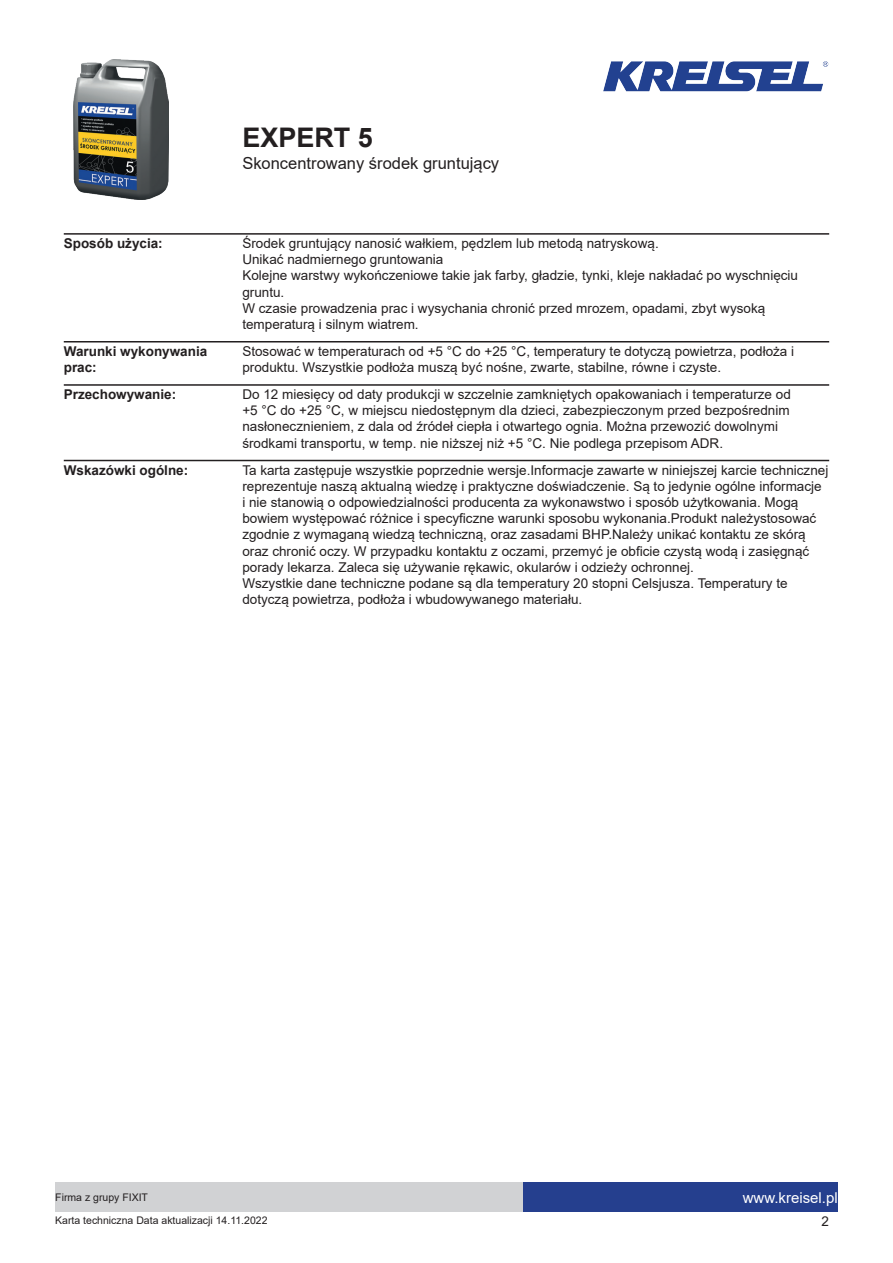
<style>
.page{position:relative;width:893px;height:1263px;background:#fff}
.page>*{position:absolute;margin:0;border:0;box-sizing:border-box;transform-origin:0 0}
.t1{font:700 27px "Arial";color:#231f20}
.t2{font:16.5px "Arial";color:#231f20}
.t3{font:15px "Arial";color:#fff}
.t4{font:13.5px/16.2px "Arial";color:#231f20}
.t5{font:700 13.5px/16.2px "Arial";color:#231f20}
.t6{font:10.5px "Arial";color:#231f20}
</style>
<div class="page">
<img style="left:74px;top:60px;width:95px;height:140px">
<img style="left:603px;top:61px;width:226px;height:31px">
<div style="left:523px;top:1182px;width:315px;height:30px;background:#253f8e"></div>
<div style="left:55px;top:1182px;width:468px;height:30px;background:#d1d2d4"></div>
<hr style="left:64px;top:233px;width:765px;height:2px;background:#231f20">
<hr style="left:64px;top:341px;width:765px;height:1px;background:#231f20">
<hr style="left:64px;top:384px;width:765px;height:2px;background:#231f20">
<hr style="left:64px;top:460px;width:765px;height:1px;background:#231f20">
<h1 class="t1" style="left:242px;top:119px;width:132px">EXPERT 5</h1>
<p class="t2" style="left:242px;top:152px;width:258px">Skoncentrowany środek gruntujący</p>
<p class="t5" style="left:64px;top:235px;width:101px">Sposób użycia:</p>
<p class="t4" style="left:242px;top:235px;width:557px">Środek gruntujący nanosić wałkiem, pędzlem lub metodą natryskową.<br>Unikać nadmiernego gruntowania<br>Kolejne warstwy wykończeniowe takie jak farby, gładzie, tynki, kleje nakładać po wyschnięciu gruntu.<br>W czasie prowadzenia prac i wysychania chronić przed mrozem, opadami, zbyt wysoką temperaturą i silnym wiatrem.</p>
<p class="t5" style="left:64px;top:343px;width:145px">Warunki wykonywania prac:</p>
<p class="t4" style="left:242px;top:343px;width:553px">Stosować w temperaturach od +5 °C do +25 °C, temperatury te dotyczą powietrza, podłoża i produktu. Wszystkie podłoża muszą być nośne, zwarte, stabilne, równe i czyste.</p>
<p class="t5" style="left:64px;top:386px;width:114px">Przechowywanie:</p>
<p class="t4" style="left:242px;top:386px;width:550px">Do 12 miesięcy od daty produkcji w szczelnie zamkniętych opakowaniach i temperaturze od +5 °C do +25 °C, w miejscu niedostępnym dla dzieci, zabezpieczonym przed bezpośrednim nasłonecznieniem, z dala od źródeł ciepła i otwartego ognia. Można przewozić dowolnymi środkami transportu, w temp. nie niższej niż +5 °C. Nie podlega przepisom ADR.</p>
<p class="t5" style="left:64px;top:462px;width:126px">Wskazówki ogólne:</p>
<p class="t4" style="left:242px;top:462px;width:587px">Ta karta zastępuje wszystkie poprzednie wersje.Informacje zawarte w niniejszej karcie technicznej reprezentuje naszą aktualną wiedzę i praktyczne doświadczenie. Są to jedynie ogólne informacje<br>i nie stanowią o odpowiedzialności producenta za wykonawstwo i sposób użytkowania. Mogą bowiem występować różnice i specyficzne warunki sposobu wykonania.Produkt należystosować zgodnie z wymaganą wiedzą techniczną, oraz zasadami BHP.Należy unikać kontaktu ze skórą oraz chronić oczy. W przypadku kontaktu z oczami, przemyć je obficie czystą wodą i zasięgnąć porady lekarza. Zaleca się używanie rękawic, okularów i odzieży ochronnej.<br>Wszystkie dane techniczne podane są dla temperatury 20 stopni Celsjusza. Temperatury te dotyczą powietrza, podłoża i wbudowywanego materiału.</p>
<p class="t6" style="left:55px;top:1190px;width:94px">Firma z grupy FIXIT</p>
<p class="t3" style="left:743px;top:1187px;width:97px">www.kreisel.pl</p>
<p class="t6" style="left:55px;top:1213px;width:214px">Karta techniczna Data aktualizacji 14.11.2022</p>
<p class="t4" style="left:821px;top:1213px;width:9px">2</p>
</div>
